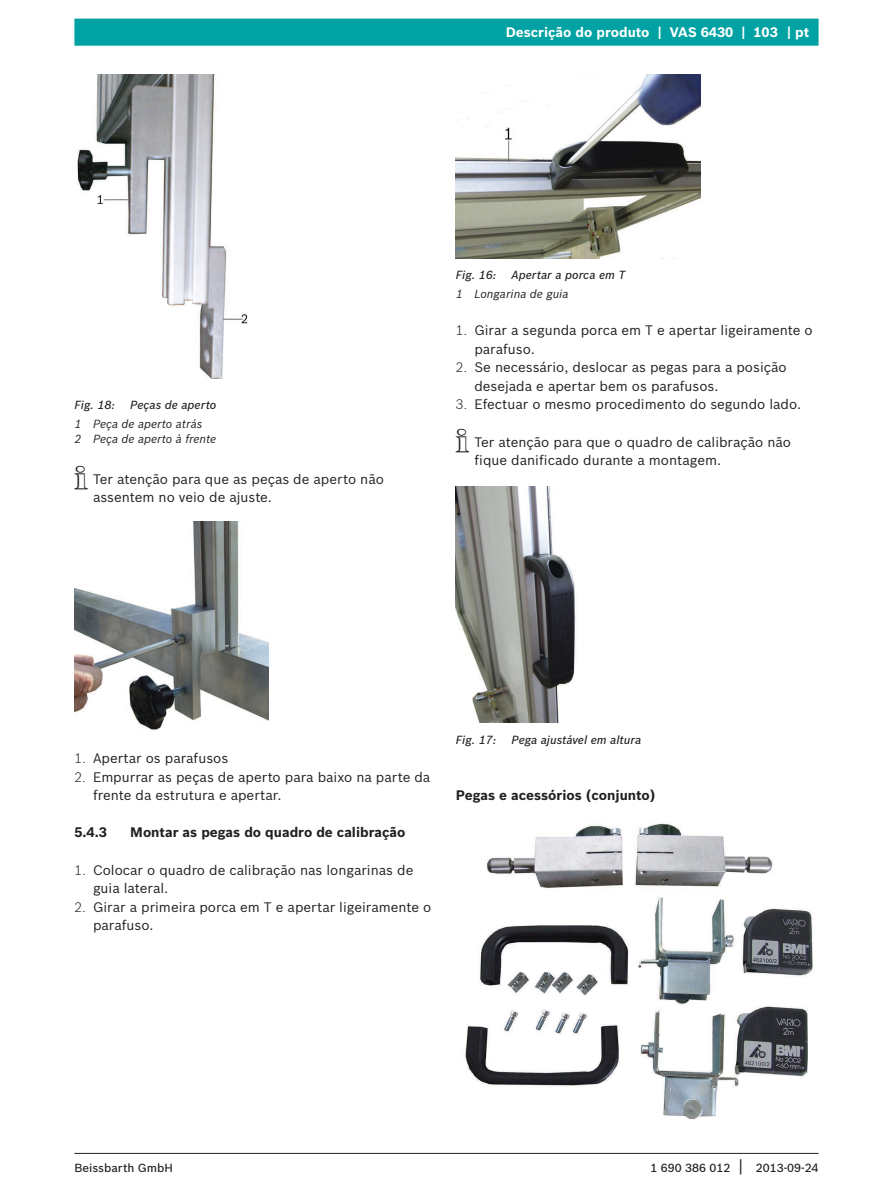
<style>
.page{position:relative;width:893px;height:1191px;background:#fff}
.page>*{position:absolute;margin:0;border:0;box-sizing:border-box;transform-origin:0 0}
.t1{font:13.5px/18.6px "Bosch Sans";color:#231f20}
.t2{font:700 13.5px "Bosch Sans";color:#231f20}
.t3{font:700 13.5px "Bosch Sans";color:#fff}
.t4{font:italic 500 11.55px "Bosch Sans";color:#231f20}
.t5{font:italic 11.55px/14.9px "Bosch Sans";color:#231f20}
.t6{font:500 11.55px "Bosch Sans";color:#231f20}
.s1{font-family:"AA Diagnostics";font-size:16.5px}
.s2{font-weight:300}
.s3{font-weight:400;font-size:16.5px}
</style>
<div class="page">
<div style="left:74px;top:19px;width:745px;height:27px;background:#00a2a3;border:2px solid #00a2a3"></div>
<hr style="left:74px;top:1153px;width:745px;height:1px;background:#231f20">
<img style="left:74px;top:521px;width:194px;height:209px">
<img style="left:456px;top:74px;width:245px;height:184px">
<img style="left:456px;top:486px;width:120px;height:236px">
<img style="left:464px;top:823px;width:350px;height:297px">
<img style="left:77px;top:74px;width:171px;height:304px">
<p class="t3" style="left:506px;top:24px;width:305px">Descrição do produto | VAS 6430 | 103 | pt</p>
<p class="t4" style="left:74px;top:398px;width:42px">Fig. 18:</p>
<p class="t4" style="left:130px;top:398px;width:88px">Peças de aperto</p>
<p class="t5" style="left:74px;top:416px;width:143px">1 Peça de aperto atrás<br>2 Peça de aperto à frente</p>
<p class="t1" style="left:93px;top:469px;width:292px;text-indent:-19px"><span class="s1">i</span> Ter atenção para que as peças de aperto não assentem no veio de ajuste.</p>
<p class="t4" style="left:456px;top:268px;width:42px">Fig. 16:</p>
<p class="t4" style="left:512px;top:268px;width:115px">Apertar a porca em T</p>
<p class="t5" style="left:456px;top:286px;width:114px">1 Longarina de guia</p>
<p class="t1" style="left:474px;top:321px;width:340px;text-indent:-19px"><span class="s2">1.</span> Girar a segunda porca em T e apertar ligeiramente o parafuso.</p>
<p class="t1" style="left:474px;top:358px;width:314px;text-indent:-19px"><span class="s2">2.</span> Se necessário, deslocar as pegas para a posição desejada e apertar bem os parafusos.</p>
<p class="t1" style="left:456px;top:395px;width:347px"><span class="s2">3.</span> Efectuar o mesmo procedimento do segundo lado.</p>
<p class="t1" style="left:474px;top:432px;width:318px;text-indent:-19px"><span class="s1">i</span> Ter atenção para que o quadro de calibração não fique danificado durante a montagem.</p>
<p class="t1" style="left:74px;top:748px;width:155px"><span class="s2">1.</span> Apertar os parafusos</p>
<p class="t1" style="left:93px;top:767px;width:339px;text-indent:-19px"><span class="s2">2.</span> Empurrar as peças de aperto para baixo na parte da frente da estrutura e apertar.</p>
<p class="t2" style="left:74px;top:824px;width:34px">5.4.3</p>
<p class="t2" style="left:130px;top:824px;width:277px">Montar as pegas do quadro de calibração</p>
<p class="t1" style="left:93px;top:860px;width:322px;text-indent:-19px"><span class="s2">1.</span> Colocar o quadro de calibração nas longarinas de guia lateral.</p>
<p class="t1" style="left:93px;top:897px;width:340px;text-indent:-19px"><span class="s2">2.</span> Girar a primeira porca em T e apertar ligeiramente o parafuso.</p>
<p class="t4" style="left:456px;top:733px;width:42px">Fig. 17:</p>
<p class="t4" style="left:512px;top:733px;width:131px">Pega ajustável em altura</p>
<p class="t2" style="left:456px;top:787px;width:201px">Pegas e acessórios (conjunto)</p>
<p class="t6" style="left:74px;top:1161px;width:100px">Beissbarth GmbH</p>
<p class="t6" style="left:650px;top:1161px;width:170px">1 690 386 012 <span class="s3">|</span> 2013-09-24</p>
</div>
